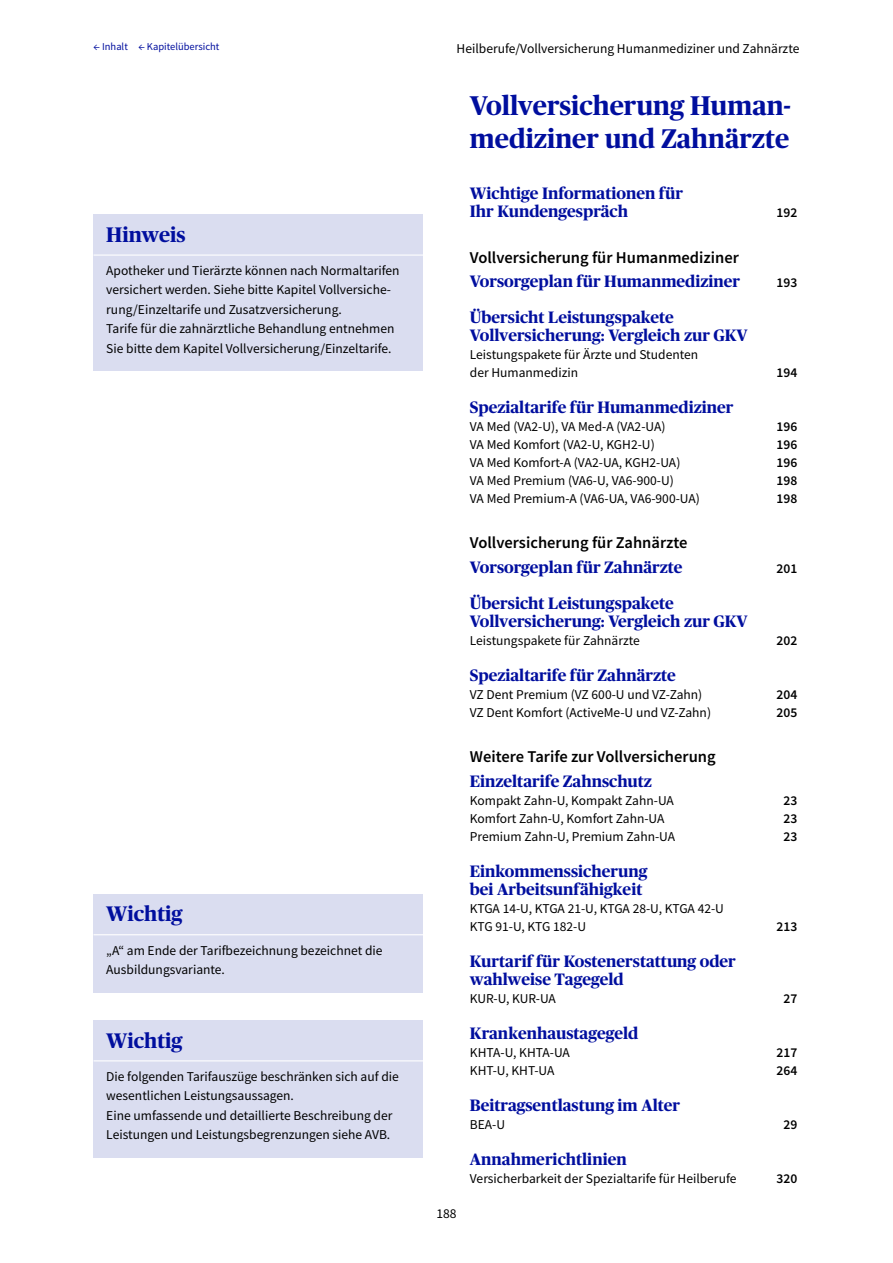
<style>
.page{position:relative;width:893px;height:1263px;background:#fff}
.page>*{position:absolute;margin:0;border:0;box-sizing:border-box;transform-origin:0 0}
.t1{font:700 27px/33px "Publico Headline";color:#000e9e}
.t2{font:700 21px "Publico Headline";color:#000e9e}
.t3{font:700 16.5px/18px "Publico Headline";color:#000e9e}
.t4{font:600 16.5px "Source Sans Pro";color:#000}
.t5{font:13.5px/19.5px "Source Sans Pro";color:#000}
.t6{font:600 13.5px "Source Sans Pro";color:#000}
.t7{font:10.5px "Source Sans Pro";color:#000e9e}
</style>
<div class="page">
<div style="left:94px;top:214px;width:329px;height:47px;background:#daddf0"></div>
<hr style="left:94px;top:254px;width:329px;height:2px;background:#fff">
<div style="left:94px;top:256px;width:329px;height:76px;background:#daddf0"></div>
<div style="left:94px;top:315px;width:329px;height:56px;background:#daddf0"></div>
<div style="left:94px;top:894px;width:329px;height:46px;background:#daddf0"></div>
<hr style="left:94px;top:934px;width:329px;height:1px;background:#fff">
<div style="left:94px;top:936px;width:329px;height:56px;background:#daddf0"></div>
<div style="left:94px;top:1020px;width:329px;height:47px;background:#daddf0"></div>
<hr style="left:94px;top:1060px;width:329px;height:1px;background:#fff">
<div style="left:94px;top:1062px;width:329px;height:56px;background:#daddf0"></div>
<div style="left:94px;top:1101px;width:329px;height:56px;background:#daddf0"></div>
<p class="t7" style="left:94px;top:40px;width:127px">← Inhalt ← Kapitelübersicht</p>
<h2 class="t2" style="left:106px;top:219px;width:81px">Hinweis</h2>
<p class="t5" style="left:106px;top:261px;width:295px">Apotheker und Tierärzte können nach Normaltarifen versichert werden. Siehe bitte Kapitel Vollversiche&shy;rung/Einzeltarife und Zusatzversicherung.<br>Tarife für die zahnärztliche Behandlung entnehmen Sie bitte dem Kapitel Vollversicherung/Einzeltarife.</p>
<h2 class="t2" style="left:106px;top:899px;width:78px">Wichtig</h2>
<p class="t5" style="left:106px;top:940px;width:278px">„A“ am Ende der Tarifbezeichnung bezeichnet die<br>Ausbildungsvariante.</p>
<h2 class="t2" style="left:106px;top:1025px;width:78px">Wichtig</h2>
<p class="t5" style="left:106px;top:1066px;width:294px">Die folgenden Tarifauszüge beschränken sich auf die wesentlichen Leistungsaussagen.<br>Eine umfassende und detaillierte Beschreibung der Leistungen und Leistungsbegrenzungen siehe AVB.</p>
<p class="t5" style="left:457px;top:38px;width:344px">Heilberufe/Vollversicherung Humanmediziner und Zahnärzte</p>
<h1 class="t1" style="left:470px;top:88px;width:323px">Vollversicherung Human&shy;mediziner und Zahnärzte</h1>
<p class="t3" style="left:470px;top:183px;width:215px">Wichtige Informationen für<br>Ihr Kundengespräch</p>
<p class="t6" style="left:776px;top:204px;width:22px">192</p>
<p class="t4" style="left:470px;top:246px;width:271px">Vollversicherung für Humanmediziner</p>
<p class="t3" style="left:470px;top:271px;width:272px">Vorsorgeplan für Humanmediziner</p>
<p class="t6" style="left:776px;top:274px;width:22px">193</p>
<p class="t3" style="left:470px;top:307px;width:279px">Übersicht Leistungspakete<br>Vollversicherung: Vergleich zur GKV</p>
<p class="t5" style="left:470px;top:345px;width:230px;line-height:18px">Leistungspakete für Ärzte und Studenten der Humanmedizin</p>
<p class="t6" style="left:776px;top:364px;width:22px">194</p>
<p class="t3" style="left:470px;top:397px;width:265px">Spezialtarife für Humanmediziner</p>
<p class="t5" style="left:470px;top:417px;width:197px">VA Med (VA2-U), VA Med-A (VA2-UA)</p>
<p class="t6" style="left:776px;top:418px;width:22px">196</p>
<p class="t5" style="left:470px;top:435px;width:186px">VA Med Komfort (VA2-U, KGH2-U)</p>
<p class="t6" style="left:776px;top:436px;width:22px">196</p>
<p class="t5" style="left:470px;top:453px;width:212px">VA Med Komfort-A (VA2-UA, KGH2-UA)</p>
<p class="t6" style="left:776px;top:454px;width:22px">196</p>
<p class="t5" style="left:470px;top:471px;width:205px">VA Med Premium (VA6-U, VA6-900-U)</p>
<p class="t6" style="left:776px;top:472px;width:22px">198</p>
<p class="t5" style="left:470px;top:489px;width:231px">VA Med Premium-A (VA6-UA, VA6-900-UA)</p>
<p class="t6" style="left:776px;top:490px;width:22px">198</p>
<p class="t4" style="left:470px;top:532px;width:219px">Vollversicherung für Zahnärzte</p>
<p class="t3" style="left:470px;top:557px;width:214px">Vorsorgeplan für Zahnärzte</p>
<p class="t6" style="left:776px;top:559px;width:22px">201</p>
<p class="t3" style="left:470px;top:593px;width:279px">Übersicht Leistungspakete<br>Vollversicherung: Vergleich zur GKV</p>
<p class="t5" style="left:470px;top:630px;width:171px">Leistungspakete für Zahnärzte</p>
<p class="t6" style="left:776px;top:631px;width:22px">202</p>
<p class="t3" style="left:470px;top:665px;width:208px">Spezialtarife für Zahnärzte</p>
<p class="t5" style="left:470px;top:684px;width:234px">VZ Dent Premium (VZ 600-U und VZ-Zahn)</p>
<p class="t6" style="left:776px;top:685px;width:22px">204</p>
<p class="t5" style="left:470px;top:702px;width:243px">VZ Dent Komfort (ActiveMe-U und VZ-Zahn)</p>
<p class="t6" style="left:776px;top:703px;width:22px">205</p>
<p class="t4" style="left:470px;top:746px;width:247px">Weitere Tarife zur Vollversicherung</p>
<p class="t3" style="left:470px;top:771px;width:183px">Einzeltarife Zahnschutz</p>
<p class="t5" style="left:470px;top:790px;width:205px">Kompakt Zahn-U, Kompakt Zahn-UA</p>
<p class="t6" style="left:783px;top:791px;width:15px">23</p>
<p class="t5" style="left:470px;top:808px;width:196px">Komfort Zahn-U, Komfort Zahn-UA</p>
<p class="t6" style="left:783px;top:809px;width:15px">23</p>
<p class="t5" style="left:470px;top:826px;width:207px">Premium Zahn-U, Premium Zahn-UA</p>
<p class="t6" style="left:783px;top:827px;width:15px">23</p>
<p class="t3" style="left:470px;top:861px;width:179px">Einkommenssicherung bei Arbeitsunfähigkeit</p>
<p class="t5" style="left:470px;top:899px;width:256px;line-height:18px">KTGA 14-U, KTGA 21-U, KTGA 28-U, KTGA 42-U<br>KTG 91-U, KTG 182-U</p>
<p class="t6" style="left:776px;top:917px;width:22px">213</p>
<p class="t5" style="left:436px;top:1203px;width:22px">188</p>
<p class="t3" style="left:470px;top:951px;width:268px">Kurtarif für Kostenerstattung oder wahlweise Tagegeld</p>
<p class="t5" style="left:470px;top:988px;width:87px">KUR-U, KUR-UA</p>
<p class="t6" style="left:783px;top:989px;width:15px">27</p>
<p class="t3" style="left:470px;top:1023px;width:170px">Krankenhaustagegeld</p>
<p class="t5" style="left:470px;top:1042px;width:102px">KHTA-U, KHTA-UA</p>
<p class="t6" style="left:776px;top:1043px;width:22px">217</p>
<p class="t5" style="left:470px;top:1060px;width:86px">KHT-U, KHT-UA</p>
<p class="t6" style="left:776px;top:1061px;width:22px">264</p>
<p class="t3" style="left:470px;top:1095px;width:212px">Beitragsentlastung im Alter</p>
<p class="t5" style="left:470px;top:1114px;width:37px">BEA-U</p>
<p class="t6" style="left:783px;top:1115px;width:15px">29</p>
<p class="t3" style="left:470px;top:1149px;width:158px">Annahmerichtlinien</p>
<p class="t5" style="left:470px;top:1168px;width:268px">Versicherbarkeit der Spezialtarife für Heilberufe</p>
<p class="t6" style="left:776px;top:1169px;width:22px">320</p>
</div>
